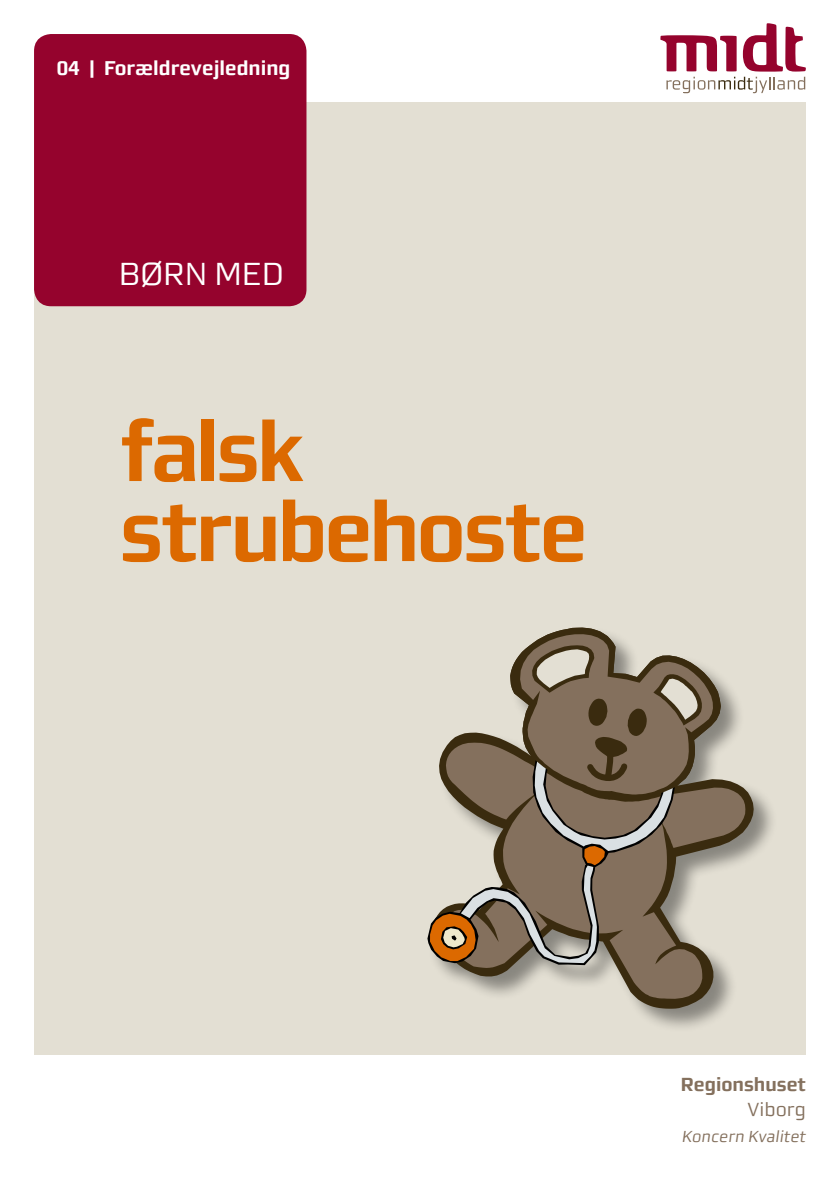
<style>
.page{position:relative;width:840px;height:1191px;background:#fff}
.page>*{position:absolute;margin:0;border:0;box-sizing:border-box;transform-origin:0 0}
.rubrik_forside{font:700 84px "midtsans";letter-spacing:-.035em;color:#dc6900}
.t1{font:32px "midtsans";color:#fff}
.t2{font:700 20px "midtsans";color:#fff}
.Afsender_1__linje{font:700 19px "midtsans";color:#84705d}
.Afsender_2__linje{font:19px "midtsans";color:#84705d}
.Afsender_3_-5__linje{font:italic 16px "midtsans";color:#84705d}
</style>
<div class="page">
<svg style="left:660px;top:23px;width:145px;height:70px"></svg>
<div style="left:34px;top:102px;width:771px;height:952px;background:#e3dfd3"></div>
<div style="left:34px;top:34px;width:272px;height:272px;background:#95032d;border-radius:17px"></div>
<div style="left:426px;top:626px;width:350px;height:406px;background:#000;opacity:.4"></div>
<svg style="left:432px;top:627px;width:321px;height:381px"></svg>
<svg style="left:440px;top:742px;width:305px;height:256px"></svg>
<svg style="left:427px;top:715px;width:248px;height:250px"></svg>
<svg style="left:430px;top:627px;width:290px;height:336px"></svg>
<p class="t2" style="left:57px;top:56px;width:235px">04 | Forældrevejledning</p>
<p class="t1" style="left:119px;top:256px;width:166px">BØRN MED</p>
<p class="rubrik_forside" style="left:120px;top:403px;width:186px">falsk</p>
<p class="rubrik_forside" style="left:120px;top:483px;width:469px">strubehoste</p>
<p class="Afsender_1__linje" style="left:680px;top:1073px;width:127px">Regionshuset</p>
<p class="Afsender_2__linje" style="left:747px;top:1098px;width:60px">Viborg</p>
<p class="Afsender_3_-5__linje" style="left:681px;top:1126px;width:125px">Koncern Kvalitet</p>
</div>
